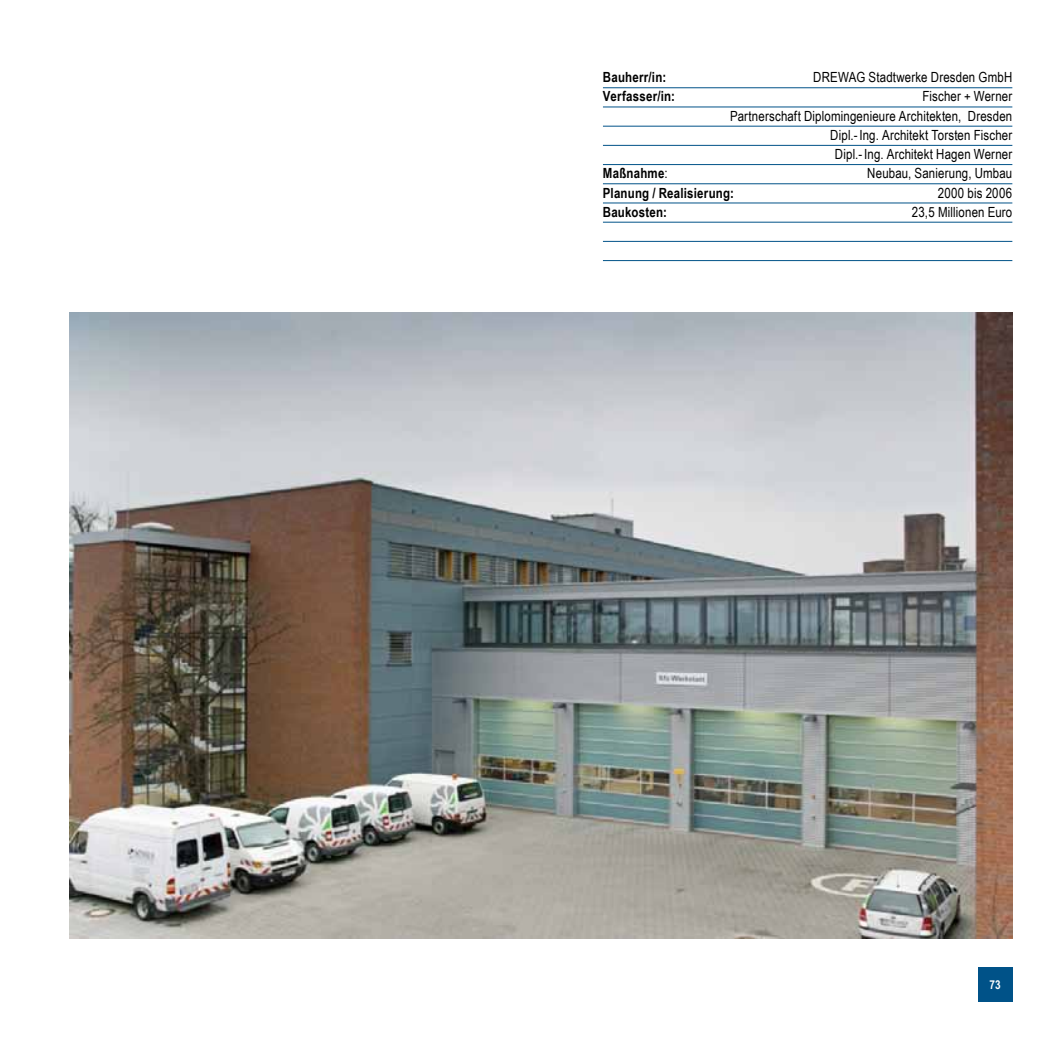
<style>
.page{position:relative;width:1062px;height:1042px;background:#fff}
.page>*{position:absolute;margin:0;border:0;box-sizing:border-box;transform-origin:0 0}
.t1{font:14px/19.2px "Arial Narrow";letter-spacing:.01em;color:#000;text-align:right}
.t2{font:700 14px "Arial Narrow";letter-spacing:.015em;color:#000}
.t3{font:700 12.25px "Arial Narrow";color:#fff}
.s1{font-weight:400}
</style>
<div class="page">
<div style="left:977px;top:967px;width:35px;height:35px;background:#005288"></div>
<img style="left:69px;top:313px;width:943px;height:626px">
<hr style="left:603px;top:107px;width:409px;height:1px;background:#005288">
<hr style="left:603px;top:87px;width:409px;height:1px;background:#005288">
<hr style="left:603px;top:126px;width:409px;height:1px;background:#005288">
<hr style="left:603px;top:145px;width:409px;height:1px;background:#005288">
<hr style="left:603px;top:164px;width:409px;height:1px;background:#005288">
<hr style="left:603px;top:183px;width:409px;height:1px;background:#005288">
<hr style="left:603px;top:203px;width:409px;height:1px;background:#005288">
<hr style="left:603px;top:222px;width:409px;height:1px;background:#005288">
<hr style="left:603px;top:241px;width:409px;height:1px;background:#005288">
<hr style="left:603px;top:260px;width:409px;height:1px;background:#005288">
<p class="t2" style="left:603px;top:67px;width:65px">Bauherr/in:</p>
<p class="t1" style="left:813px;top:67px;width:201px">DREWAG Stadtwerke Dresden GmbH</p>
<p class="t2" style="left:603px;top:86px;width:74px">Verfasser/in:</p>
<p class="t1" style="left:730px;top:86px;width:284px">Fischer + Werner<br>Partnerschaft Diplomingenieure Architekten, Dresden Dipl.- Ing. Architekt Torsten Fischer<br>Dipl.- Ing. Architekt Hagen Werner</p>
<p class="t2" style="left:603px;top:163px;width:66px">Maßnahme<span class="s1">:</span></p>
<p class="t1" style="left:867px;top:163px;width:146px">Neubau, Sanierung, Umbau</p>
<p class="t2" style="left:603px;top:182px;width:133px">Planung / Realisierung:</p>
<p class="t1" style="left:937px;top:183px;width:76px">2000 bis 2006</p>
<p class="t2" style="left:603px;top:201px;width:65px">Baukosten:</p>
<p class="t1" style="left:912px;top:202px;width:102px">23,5 Millionen Euro</p>
<p class="t3" style="left:989px;top:975px;width:13px">73</p>
</div>
